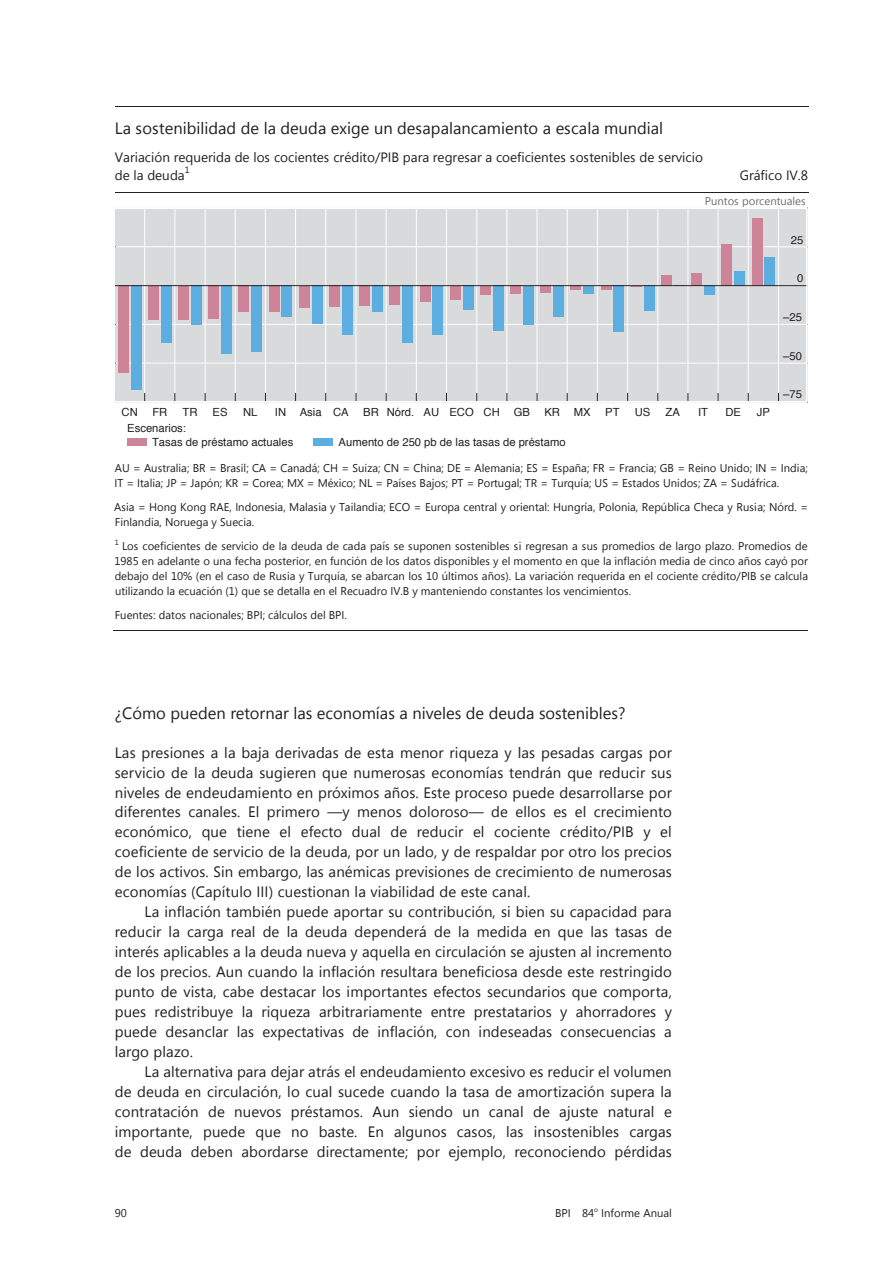
<style>
.page{position:relative;width:893px;height:1263px;background:#fff}
.page>*{position:absolute;margin:0;border:0;box-sizing:border-box;transform-origin:0 0}
.t1{font:16.5px "Segoe UI";color:#231f20}
.t2{font:15px/20px "Segoe UI";letter-spacing:.005em;color:#231f20;text-align:justify}
.t3{font:13.5px/18px "Segoe UI";color:#231f20}
.t4{font:11.25px/15px "Segoe UI";color:#231f20}
.t5{font:11.25px "Helvetica";color:#231f20}
.t6{font:11.25px "Segoe UI";color:#6c6d70}
.t7{font:9px "Segoe UI";color:#231f20}
.t8{font:7.5px "Segoe UI";color:#231f20}
.t9{font:6.6px "Segoe UI";color:#231f20}
</style>
<div class="page">
<hr style="left:115px;top:106px;width:693px;height:1px;background:#231f20">
<hr style="left:115px;top:192px;width:693px;height:1px;background:#231f20">
<hr style="left:114px;top:630px;width:694px;height:1px;background:#231f20">
<svg style="left:115px;top:210px;width:692px;height:193px;background:#cfd3da"></svg>
<hr style="left:115px;top:285px;width:692px;height:1px;background:#231f20">
<div style="left:115px;top:208px;width:692px;height:194px;border:1px solid #fff"></div>
<div style="left:127px;top:438px;width:19px;height:8px;background:#cd8498"></div>
<div style="left:314px;top:438px;width:19px;height:8px;background:#5daee0"></div>
<p class="t1" style="left:115px;top:117px;width:550px">La sostenibilidad de la deuda exige un desapalancamiento a escala mundial</p>
<p class="t3" style="left:115px;top:147px;width:589px">Variación requerida de los cocientes crédito/PIB para regresar a coeficientes sostenibles de servicio de la deuda</p>
<p class="t7" style="left:185px;top:163px;width:6px">1</p>
<p class="t3" style="left:740px;top:165px;width:70px">Gráfico IV.8</p>
<p class="t6" style="left:705px;top:193px;width:102px">Puntos porcentuales</p>
<p class="t5" style="left:791px;top:231px;width:14px">25</p>
<p class="t5" style="left:797px;top:270px;width:8px">0</p>
<p class="t5" style="left:783px;top:308px;width:20px">–25</p>
<p class="t5" style="left:783px;top:347px;width:20px">–50</p>
<p class="t5" style="left:122px;top:403px;width:18px">CN</p>
<p class="t5" style="left:152px;top:403px;width:16px">FR</p>
<p class="t5" style="left:182px;top:403px;width:16px">TR</p>
<p class="t5" style="left:213px;top:403px;width:17px">ES</p>
<p class="t5" style="left:243px;top:403px;width:16px">NL</p>
<p class="t5" style="left:275px;top:403px;width:75px">IN Asia CA</p>
<p class="t5" style="left:363px;top:403px;width:168px">BR Nórd. AU ECO CH GB</p>
<p class="t5" style="left:544px;top:403px;width:48px">KR MX</p>
<p class="t5" style="left:605px;top:403px;width:16px">PT</p>
<p class="t5" style="left:635px;top:403px;width:17px">US</p>
<p class="t5" style="left:666px;top:403px;width:16px">ZA</p>
<p class="t5" style="left:698px;top:403px;width:11px">IT</p>
<p class="t5" style="left:725px;top:403px;width:17px">DE</p>
<p class="t5" style="left:757px;top:403px;width:15px">JP</p>
<p class="t5" style="left:152px;top:433px;width:143px">Tasas de préstamo actuales</p>
<p class="t5" style="left:127px;top:420px;width:60px">Escenarios:</p>
<p class="t5" style="left:339px;top:433px;width:228px">Aumento de 250 pb de las tasas de préstamo</p>
<p class="t5" style="left:783px;top:386px;width:20px">–75</p>
<p class="t4" style="left:115px;top:460px;width:695px">AU = Australia; BR = Brasil; CA = Canadá; CH = Suiza; CN = China; DE = Alemania; ES = España; FR = Francia; GB = Reino Unido; IN = India;<br>IT = Italia; JP = Japón; KR = Corea; MX = México; NL = Países Bajos; PT = Portugal; TR = Turquía; US = Estados Unidos; ZA = Sudáfrica.</p>
<p class="t4" style="left:114px;top:499px;width:695px">Asia = Hong Kong RAE, Indonesia, Malasia y Tailandia; ECO = Europa central y oriental: Hungría, Polonia, República Checa y Rusia; Nórd. =<br>Finlandia, Noruega y Suecia.</p>
<p class="t8" style="left:115px;top:537px;width:6px">1</p>
<p class="t4" style="left:115px;top:538px;width:695px;text-align:justify;text-indent:7px">Los coeficientes de servicio de la deuda de cada país se suponen sostenibles si regresan a sus promedios de largo plazo. Promedios de 1985 en adelante o una fecha posterior, en función de los datos disponibles y el momento en que la inflación media de cinco años cayó por debajo del 10% (en el caso de Rusia y Turquía, se abarcan los 10 últimos años). La variación requerida en el cociente crédito/PIB se calcula utilizando la ecuación (1) que se detalla en el Recuadro IV.B y manteniendo constantes los vencimientos.</p>
<p class="t4" style="left:115px;top:607px;width:234px">Fuentes: datos nacionales; BPI; cálculos del BPI.</p>
<p class="t1" style="left:115px;top:702px;width:512px">¿Cómo pueden retornar las economías a niveles de deuda sostenibles?</p>
<p class="t2" style="left:115px;top:742px;width:559px">Las presiones a la baja derivadas de esta menor riqueza y las pesadas cargas por servicio de la deuda sugieren que numerosas economías tendrán que reducir sus niveles de endeudamiento en próximos años. Este proceso puede desarrollarse por diferentes canales. El primero —y menos doloroso— de ellos es el crecimiento económico, que tiene el efecto dual de reducir el cociente crédito/PIB y el coeficiente de servicio de la deuda, por un lado, y de respaldar por otro los precios de los activos. Sin embargo, las anémicas previsiones de crecimiento de numerosas economías (Capítulo III) cuestionan la viabilidad de este canal.</p>
<p class="t2" style="left:115px;top:901px;width:559px;text-indent:30px">La inflación también puede aportar su contribución, si bien su capacidad para reducir la carga real de la deuda dependerá de la medida en que las tasas de interés aplicables a la deuda nueva y aquella en circulación se ajusten al incremento de los precios. Aun cuando la inflación resultara beneficiosa desde este restringido punto de vista, cabe destacar los importantes efectos secundarios que comporta, pues redistribuye la riqueza arbitrariamente entre prestatarios y ahorradores y puede desanclar las expectativas de inflación, con indeseadas consecuencias a largo plazo.</p>
<p class="t2" style="left:115px;top:1061px;width:559px;text-indent:30px">La alternativa para dejar atrás el endeudamiento excesivo es reducir el volumen de deuda en circulación, lo cual sucede cuando la tasa de amortización supera la contratación de nuevos préstamos. Aun siendo un canal de ajuste natural e importante, puede que no baste. En algunos casos, las insostenibles cargas de deuda deben abordarse directamente; por ejemplo, reconociendo pérdidas</p>
<p class="t4" style="left:115px;top:1205px;width:14px">90</p>
<p class="t4" style="left:555px;top:1205px;width:41px">BPI 84</p>
<p class="t9" style="left:594px;top:1205px;width:5px">o</p>
<p class="t4" style="left:601px;top:1205px;width:72px">Informe Anual</p>
</div>
